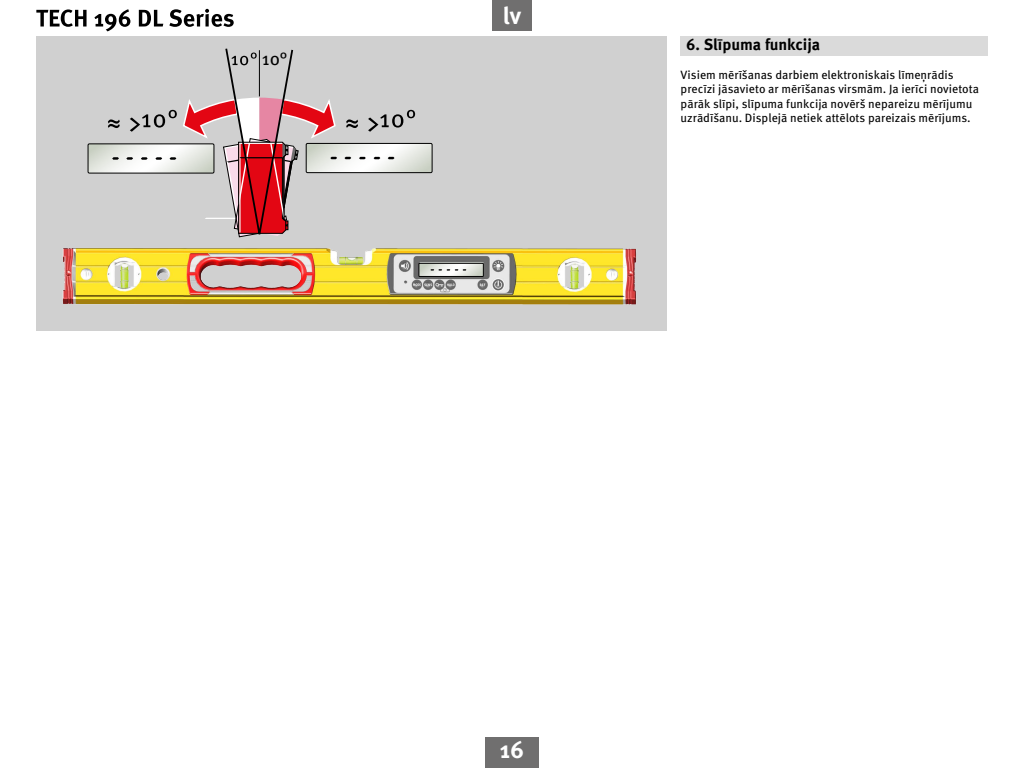
<style>
.page{position:relative;width:1024px;height:768px;background:#fff}
.page>*{position:absolute;margin:0;border:0;box-sizing:border-box;transform-origin:0 0}
.t1{font:700 24px "Meta Pro";color:#fff}
.t2{font:18px "Meta Pro";color:#000}
.t3{font:700 16px "Meta Pro";letter-spacing:-.01em;color:#000}
.t4{font:12px/14.4px "Meta Pro";color:#000}
</style>
<div class="page">
<svg style="left:36px;top:9px;width:198px;height:22px"></svg>
<div style="left:485px;top:738px;width:54px;height:30px;background:#706f6f"></div>
<div style="left:492px;top:0;width:40px;height:30px;background:#706f6f"></div>
<div style="left:681px;top:36px;width:307px;height:20px;background:#dadada"></div>
<div style="left:36px;top:36px;width:631px;height:295px;background:#d0d0d0"></div>
<img style="left:62px;top:248px;width:574px;height:57px">
<svg style="left:88px;top:48px;width:344px;height:190px"></svg>
<div style="left:419px;top:263px;width:65px;height:14px;border:1px solid #000"></div>
<svg style="left:419px;top:263px;width:64px;height:13px"></svg>
<h2 class="t2" style="left:262px;top:45px;width:27px">10°</h2>
<h1 class="t1" style="left:503px;top:-3px;width:20px">lv</h1>
<h3 class="t3" style="left:686px;top:32px;width:135px">6. Slīpuma funkcija</h3>
<p class="t4" style="left:681px;top:67px;width:300px">Visiem mērīšanas darbiem elektroniskais līmeņrādis precīzi jāsavieto ar mērīšanas virsmām. Ja ierīci novietota pārāk slīpi, slīpuma funkcija novērš nepareizu mērījumu uzrādīšanu. Displejā netiek attēlots pareizais mērījums.</p>
<h1 class="t1" style="left:500px;top:731px;width:26px">16</h1>
</div>
